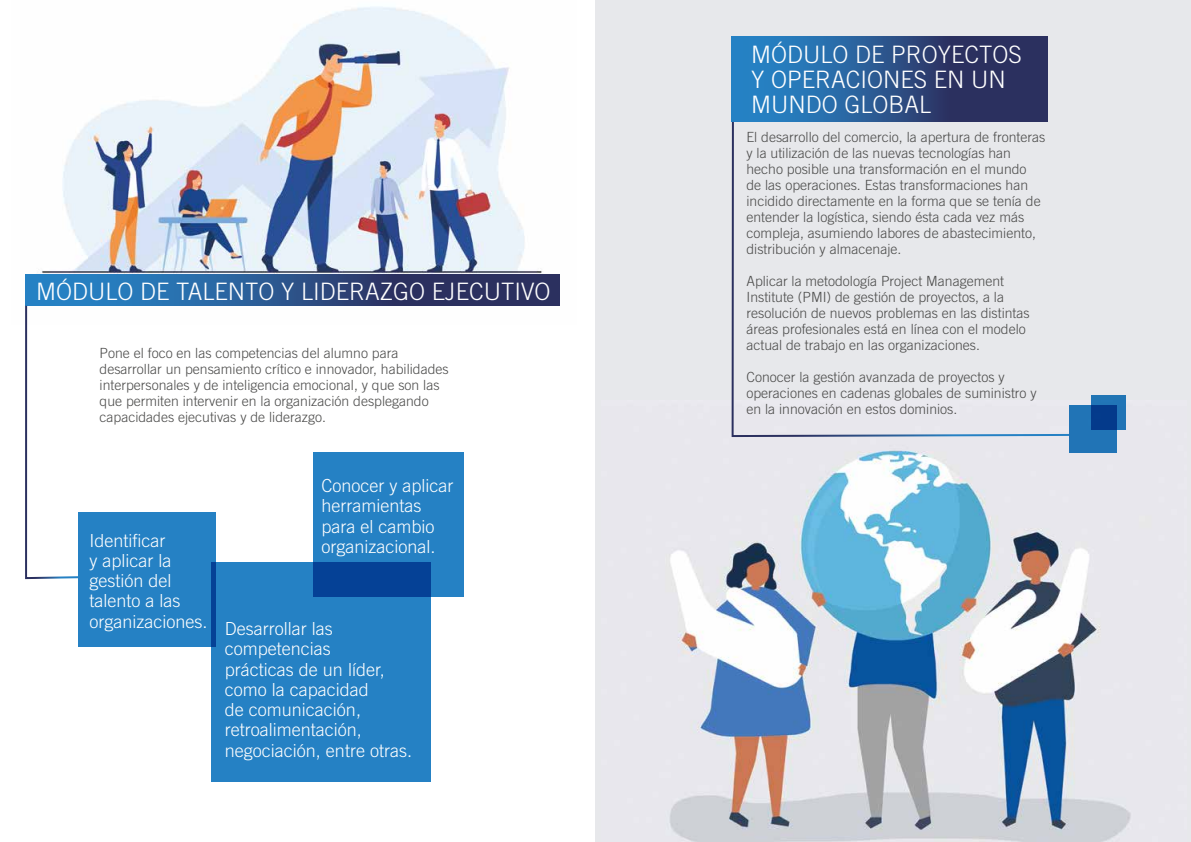
<style>
.page{position:relative;width:1191px;height:842px;background:#fff}
.page>*{position:absolute;margin:0;border:0;box-sizing:border-box;transform-origin:0 0}
.t1{font:300 24px/25px "Trade Gothic";color:#fff}
.t2{font:300 18px/20.2px "Trade Gothic";color:#fff}
.t3{font:300 14px/16px "Trade Gothic";color:#4a4a49}
</style>
<div class="page">
<img style="left:25px;top:6px;width:535px;height:300px">
<div style="left:595px;top:0;width:596px;height:842px;background:#e7e8eb"></div>
<img style="left:670px;top:400px;width:461px;height:442px">
<svg style="left:25px;top:275px;width:534px;height:31px;background:#2a538b"></svg>
<div style="left:211px;top:562px;width:220px;height:219px;background:#2581c4"></div>
<svg style="left:313px;top:452px;width:150px;height:144px;background:#1e74bb"></svg>
<div style="left:79px;top:512px;width:137px;height:134px;background:#2581c4"></div>
<svg style="left:730px;top:93px;width:341px;height:345px"></svg>
<div style="left:1069px;top:405px;width:47px;height:47px;background:#2174b6"></div>
<svg style="left:1091px;top:395px;width:34px;height:35px"></svg>
<svg style="left:731px;top:36px;width:316px;height:86px;background:#29548b"></svg>
<svg style="left:25px;top:304px;width:56px;height:276px"></svg>
<h1 class="t1" style="left:36px;top:279px;width:516px">MÓDULO DE TALENTO Y LIDERAZGO EJECUTIVO</h1>
<p class="t3" style="left:100px;top:344px;width:350px">Pone el foco en las competencias del alumno para desarrollar un pensamiento crítico e innovador, habilidades interpersonales y de inteligencia emocional, y que son las que permiten intervenir en la organización desplegando capacidades ejecutivas y de liderazgo.</p>
<p class="t2" style="left:89px;top:530px;width:119px">Identificar<br>y aplicar la gestión del talento a las organizaciones.</p>
<p class="t2" style="left:321px;top:475px;width:133px">Conocer y aplicar herramientas para el cambio organizacional.</p>
<p class="t2" style="left:225px;top:618px;width:189px">Desarrollar las competencias<br>prácticas de un líder, como la capacidad<br>de comunicación, retroalimentación, negociación, entre otras.</p>
<h1 class="t1" style="left:751px;top:42px;width:272px">MÓDULO DE PROYECTOS<br>Y OPERACIONES EN UN<br>MUNDO GLOBAL</h1>
<p class="t3" style="left:746px;top:129px;width:300px">El desarrollo del comercio, la apertura de fronteras y la utilización de las nuevas tecnologías han hecho posible una transformación en el mundo<br>de las operaciones. Estas transformaciones han incidido directamente en la forma que se tenía de entender la logística, siendo ésta cada vez más compleja, asumiendo labores de abastecimiento, distribución y almacenaje.</p>
<p class="t3" style="left:746px;top:273px;width:285px">Aplicar la metodología Project Management Institute (PMI) de gestión de proyectos, a la resolución de nuevos problemas en las distintas áreas profesionales está en línea con el modelo actual de trabajo en las organizaciones.</p>
<p class="t3" style="left:746px;top:369px;width:292px">Conocer la gestión avanzada de proyectos y operaciones en cadenas globales de suministro y en la innovación en estos dominios.</p>
</div>
